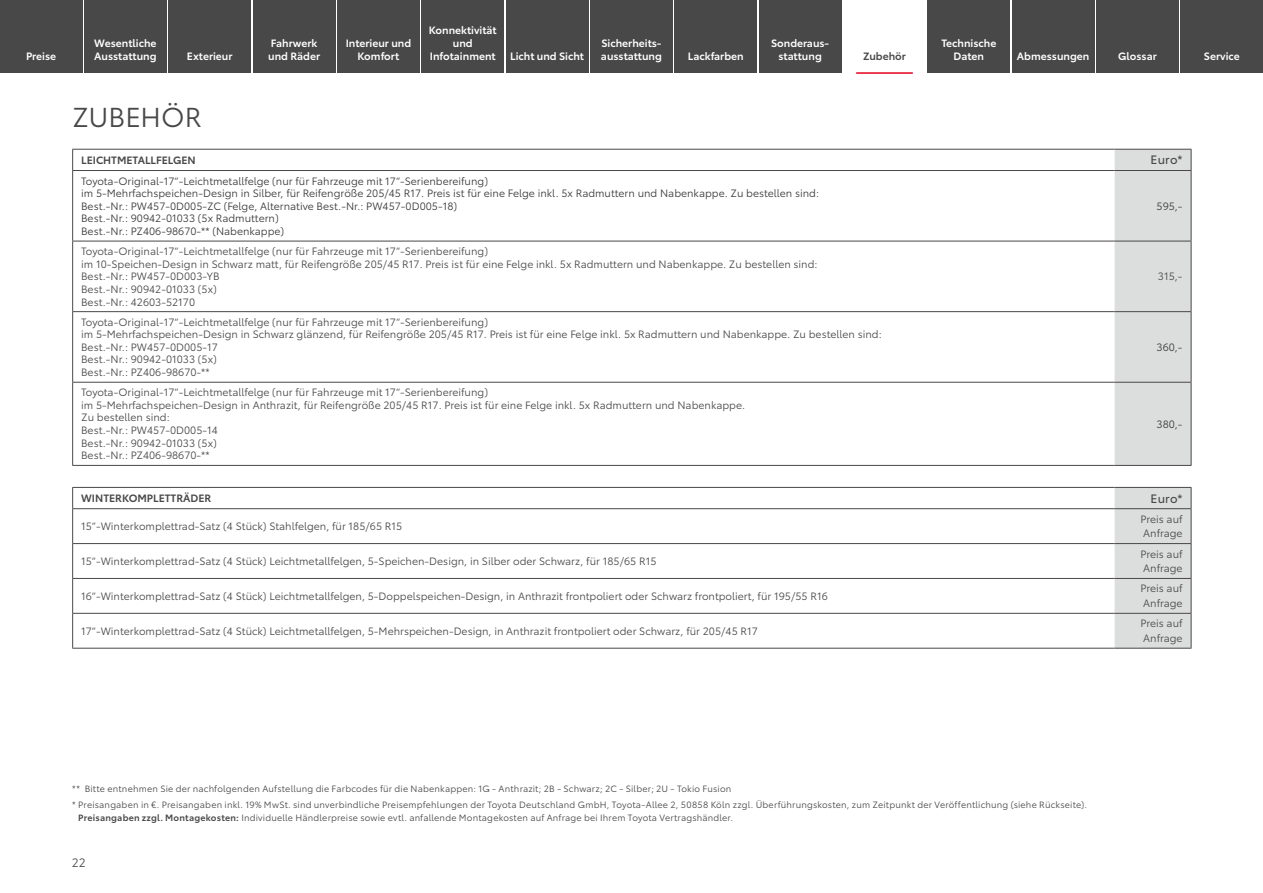
<style>
.page{position:relative;width:1263px;height:893px;background:#fff}
.page>*{position:absolute;margin:0;border:0;box-sizing:border-box;transform-origin:0 0}
.t1{font:27px "Toyota Type";color:#474847}
._1_Kopfzeile_rechts_b{font:12px "Toyota Type";letter-spacing:.015em;color:#474847}
.t2{font:12px "Toyota Type";color:#474847}
._1_Inhalt_links{font:10.5px "Toyota Type";color:#474847}
._1_Inhalt_links-2{font:10.5px "Toyota Type";color:#383937}
.t3{font:600 10.5px/12.6px "Toyota Type";color:#fff}
._1_Inhalt_rechts{font:10.5px/14.7px "Toyota Type";color:#474847}
._1_Inhalt_Versal_links_b{font:600 10.5px "Toyota Type";color:#474847}
._1_Inhalt_rechts-2{font:10.5px "Toyota Type";color:#383937}
._1_Fußzeilen{font:9px/12.6px "Toyota Type";letter-spacing:.02em;color:#474847}
.s1{font-weight:600}
</style>
<div class="page">
<svg style="left:73px;top:150px;width:1041px;height:315px"></svg>
<hr style="left:72px;top:312px;width:1px;height:70px;background:#474847">
<hr style="left:72px;top:383px;width:1px;height:82px;background:#474847">
<svg style="left:72px;top:150px;width:1px;height:20px"></svg>
<div style="left:1114px;top:149px;width:78px;height:316px;background:#dcdede"></div>
<hr style="left:72px;top:171px;width:1px;height:70px;background:#474847">
<hr style="left:1191px;top:171px;width:1px;height:70px;background:#474847">
<hr style="left:72px;top:241px;width:1px;height:70px;background:#474847">
<hr style="left:1191px;top:241px;width:1px;height:70px;background:#474847">
<hr style="left:72px;top:170px;width:1042px;height:1px;background:#474847">
<hr style="left:1114px;top:170px;width:77px;height:1px;background:#474847">
<hr style="left:72px;top:241px;width:1042px;height:1px;background:#474847">
<hr style="left:1114px;top:241px;width:77px;height:1px;background:#474847">
<hr style="left:72px;top:311px;width:1042px;height:1px;background:#474847">
<hr style="left:1114px;top:311px;width:77px;height:1px;background:#474847">
<hr style="left:72px;top:382px;width:1042px;height:1px;background:#474847">
<hr style="left:1114px;top:382px;width:77px;height:1px;background:#474847">
<hr style="left:72px;top:465px;width:1042px;height:1px;background:#474847">
<hr style="left:1114px;top:465px;width:77px;height:1px;background:#474847">
<hr style="left:72px;top:149px;width:1042px;height:1px;background:#474847">
<hr style="left:1114px;top:149px;width:77px;height:1px;background:#474847">
<svg style="left:73px;top:488px;width:1041px;height:160px"></svg>
<hr style="left:72px;top:509px;width:1px;height:34px;background:#474847">
<hr style="left:72px;top:544px;width:1px;height:34px;background:#474847">
<hr style="left:72px;top:579px;width:1px;height:34px;background:#474847">
<svg style="left:72px;top:488px;width:1px;height:20px"></svg>
<div style="left:1114px;top:487px;width:78px;height:161px;background:#dcdede"></div>
<hr style="left:72px;top:614px;width:1px;height:34px;background:#474847">
<hr style="left:1191px;top:614px;width:1px;height:34px;background:#474847">
<hr style="left:72px;top:508px;width:1042px;height:1px;background:#474847">
<hr style="left:1114px;top:508px;width:77px;height:1px;background:#474847">
<hr style="left:72px;top:543px;width:1042px;height:1px;background:#474847">
<hr style="left:1114px;top:543px;width:77px;height:1px;background:#474847">
<hr style="left:72px;top:578px;width:1042px;height:1px;background:#474847">
<hr style="left:1114px;top:578px;width:77px;height:1px;background:#474847">
<hr style="left:72px;top:613px;width:1042px;height:1px;background:#474847">
<hr style="left:1114px;top:613px;width:77px;height:1px;background:#474847">
<hr style="left:72px;top:648px;width:1042px;height:1px;background:#474847">
<hr style="left:1114px;top:648px;width:77px;height:1px;background:#474847">
<hr style="left:72px;top:487px;width:1042px;height:1px;background:#474847">
<hr style="left:1114px;top:487px;width:77px;height:1px;background:#474847">
<div style="left:0;top:0;width:82px;height:72px;background:#474847"></div>
<div style="left:84px;top:0;width:83px;height:72px;background:#474847"></div>
<div style="left:169px;top:0;width:82px;height:72px;background:#474847"></div>
<div style="left:253px;top:0;width:82px;height:72px;background:#474847"></div>
<div style="left:337px;top:0;width:83px;height:72px;background:#474847"></div>
<div style="left:422px;top:0;width:82px;height:72px;background:#474847"></div>
<div style="left:506px;top:0;width:82px;height:72px;background:#474847"></div>
<div style="left:590px;top:0;width:83px;height:72px;background:#474847"></div>
<div style="left:675px;top:0;width:82px;height:72px;background:#474847"></div>
<div style="left:759px;top:0;width:82px;height:72px;background:#474847"></div>
<div style="left:928px;top:0;width:82px;height:72px;background:#474847"></div>
<div style="left:1012px;top:0;width:82px;height:72px;background:#474847"></div>
<div style="left:1096px;top:0;width:82px;height:72px;background:#474847"></div>
<div style="left:1181px;top:0;width:82px;height:72px;background:#474847"></div>
<hr style="left:856px;top:72px;width:57px;height:2px;background:#e7001d">
<p class="t3" style="left:26px;top:49px;width:32px">Preise</p>
<p class="t3" style="left:94px;top:36px;width:64px">Wesentliche<br>Ausstattung</p>
<p class="t3" style="left:187px;top:49px;width:47px">Exterieur</p>
<p class="t3" style="left:268px;top:36px;width:53px">Fahrwerk und Räder</p>
<p class="t3" style="left:346px;top:36px;width:67px;text-align:center">Interieur und<br>Komfort</p>
<p class="t3" style="left:429px;top:23px;width:69px;text-align:center">Konnektivität und<br>Infotainment</p>
<p class="t3" style="left:510px;top:49px;width:75px">Licht und Sicht</p>
<p class="t3" style="left:601px;top:36px;width:63px">Sicherheits&shy;ausstattung</p>
<p class="t3" style="left:688px;top:49px;width:57px">Lackfarben</p>
<p class="t3" style="left:771px;top:36px;width:59px;text-align:center">Sonderaus&shy;stattung</p>
<p class="t3" style="left:941px;top:36px;width:56px">Technische</p>
<p class="_1_Inhalt_Versal_links_b" style="left:863px;top:48px;width:44px">Zubehör</p>
<p class="t3" style="left:953px;top:49px;width:32px">Daten</p>
<p class="t3" style="left:1017px;top:49px;width:74px">Abmessungen</p>
<p class="t3" style="left:1118px;top:49px;width:40px">Glossar</p>
<p class="t3" style="left:1204px;top:49px;width:37px">Service</p>
<h1 class="t1" style="left:72px;top:97px;width:131px">ZUBEHÖR</h1>
<p class="_1_Inhalt_Versal_links_b" style="left:81px;top:152px;width:116px">LEICHTMETALLFELGEN</p>
<p class="_1_Kopfzeile_rechts_b" style="left:1150px;top:151px;width:34px">Euro*</p>
<p class="_1_Inhalt_links-2" style="left:81px;top:173px;width:408px">Toyota-Original-17“-Leichtmetallfelge (nur für Fahrzeuge mit 17“-Serienbereifung)</p>
<p class="_1_Inhalt_links-2" style="left:81px;top:186px;width:739px">im 5-Mehrfachspeichen-Design in Silber, für Reifengröße 205/45 R17. Preis ist für eine Felge inkl. 5x Radmuttern und Nabenkappe. Zu bestellen sind:</p>
<p class="_1_Inhalt_links-2" style="left:81px;top:198px;width:377px">Best.-Nr.: PW457-0D005-ZC (Felge, Alternative Best.-Nr.: PW457-0D005-18)</p>
<p class="_1_Inhalt_links-2" style="left:81px;top:211px;width:199px">Best.-Nr.: 90942-01033 (5x Radmuttern)</p>
<p class="_1_Inhalt_links-2" style="left:81px;top:223px;width:205px">Best.-Nr.: PZ406-98670-** (Nabenkappe)</p>
<p class="_1_Inhalt_rechts-2" style="left:1156px;top:198px;width:28px">595,-</p>
<p class="_1_Inhalt_links" style="left:81px;top:244px;width:408px">Toyota-Original-17“-Leichtmetallfelge (nur für Fahrzeuge mit 17“-Serienbereifung)</p>
<p class="_1_Inhalt_links" style="left:81px;top:256px;width:738px">im 10-Speichen-Design in Schwarz matt, für Reifengröße 205/45 R17. Preis ist für eine Felge inkl. 5x Radmuttern und Nabenkappe. Zu bestellen sind:</p>
<p class="_1_Inhalt_links" style="left:81px;top:269px;width:140px">Best.-Nr.: PW457-0D003-YB</p>
<p class="_1_Inhalt_links" style="left:81px;top:281px;width:137px">Best.-Nr.: 90942-01033 (5x)</p>
<p class="_1_Inhalt_links" style="left:81px;top:294px;width:115px">Best.-Nr.: 42603-52170</p>
<p class="_1_Inhalt_links" style="left:81px;top:314px;width:408px">Toyota-Original-17“-Leichtmetallfelge (nur für Fahrzeuge mit 17“-Serienbereifung)</p>
<p class="_1_Inhalt_links" style="left:81px;top:327px;width:802px">im 5-Mehrfachspeichen-Design in Schwarz glänzend, für Reifengröße 205/45 R17. Preis ist für eine Felge inkl. 5x Radmuttern und Nabenkappe. Zu bestellen sind:</p>
<p class="_1_Inhalt_links" style="left:81px;top:339px;width:138px">Best.-Nr.: PW457-0D005-17</p>
<p class="_1_Inhalt_links" style="left:81px;top:352px;width:137px">Best.-Nr.: 90942-01033 (5x)</p>
<p class="_1_Inhalt_links" style="left:81px;top:365px;width:130px">Best.-Nr.: PZ406-98670-**</p>
<p class="_1_Inhalt_links" style="left:81px;top:385px;width:408px">Toyota-Original-17“-Leichtmetallfelge (nur für Fahrzeuge mit 17“-Serienbereifung)</p>
<p class="_1_Inhalt_links" style="left:81px;top:397px;width:665px">im 5-Mehrfachspeichen-Design in Anthrazit, für Reifengröße 205/45 R17. Preis ist für eine Felge inkl. 5x Radmuttern und Nabenkappe.</p>
<p class="_1_Inhalt_links" style="left:81px;top:410px;width:90px">Zu bestellen sind:</p>
<p class="_1_Inhalt_links" style="left:81px;top:423px;width:138px">Best.-Nr.: PW457-0D005-14</p>
<p class="_1_Inhalt_links" style="left:81px;top:435px;width:137px">Best.-Nr.: 90942-01033 (5x)</p>
<p class="_1_Inhalt_links" style="left:81px;top:448px;width:130px">Best.-Nr.: PZ406-98670-**</p>
<p class="_1_Inhalt_rechts" style="left:1158px;top:268px;width:26px">315,-</p>
<p class="_1_Inhalt_rechts-2" style="left:1156px;top:339px;width:28px">360,-</p>
<p class="_1_Inhalt_rechts-2" style="left:1156px;top:416px;width:28px">380,-</p>
<p class="_1_Inhalt_Versal_links_b" style="left:81px;top:490px;width:132px">WINTERKOMPLETTRÄDER</p>
<p class="_1_Kopfzeile_rechts_b" style="left:1150px;top:489px;width:34px">Euro*</p>
<p class="_1_Inhalt_links" style="left:81px;top:519px;width:323px">15“-Winterkomplettrad-Satz (4 Stück) Stahlfelgen, für 185/65 R15</p>
<p class="_1_Inhalt_rechts" style="left:1140px;top:511px;width:44px">Preis auf<br>Anfrage</p>
<p class="_1_Inhalt_links" style="left:81px;top:553px;width:577px">15“-Winterkomplettrad-Satz (4 Stück) Leichtmetallfelgen, 5-Speichen-Design, in Silber oder Schwarz, für 185/65 R15</p>
<p class="_1_Inhalt_rechts" style="left:1140px;top:546px;width:44px">Preis auf<br>Anfrage</p>
<p class="_1_Inhalt_links" style="left:81px;top:588px;width:748px">16“-Winterkomplettrad-Satz (4 Stück) Leichtmetallfelgen, 5-Doppelspeichen-Design, in Anthrazit frontpoliert oder Schwarz frontpoliert, für 195/55 R16</p>
<p class="_1_Inhalt_rechts" style="left:1140px;top:581px;width:44px">Preis auf<br>Anfrage</p>
<p class="_1_Inhalt_links" style="left:81px;top:623px;width:678px">17“-Winterkomplettrad-Satz (4 Stück) Leichtmetallfelgen, 5-Mehrspeichen-Design, in Anthrazit frontpoliert oder Schwarz, für 205/45 R17</p>
<p class="_1_Inhalt_rechts" style="left:1140px;top:615px;width:44px">Preis auf<br>Anfrage</p>
<p class="_1_Fußzeilen" style="left:72px;top:782px;width:660px">** Bitte entnehmen Sie der nachfolgenden Aufstellung die Farbcodes für die Nabenkappen: 1G - Anthrazit; 2B - Schwarz; 2C - Silber; 2U - Tokio Fusion</p>
<p class="_1_Fußzeilen" style="left:78px;top:798px;width:1010px;text-indent:-6px">* Preisangaben in €. Preisangaben inkl. 19% MwSt. sind unverbindliche Preisempfehlungen der Toyota Deutschland GmbH, Toyota-Allee 2, 50858 Köln zzgl. Überführungskosten, zum Zeitpunkt der Veröffentlichung (siehe Rückseite).<br><span class="s1">Preisangaben zzgl. Montagekosten:</span> Individuelle Händlerpreise sowie evtl. anfallende Montagekosten auf Anfrage bei Ihrem Toyota Vertragshändler.</p>
<p class="t2" style="left:72px;top:854px;width:15px">22</p>
</div>
